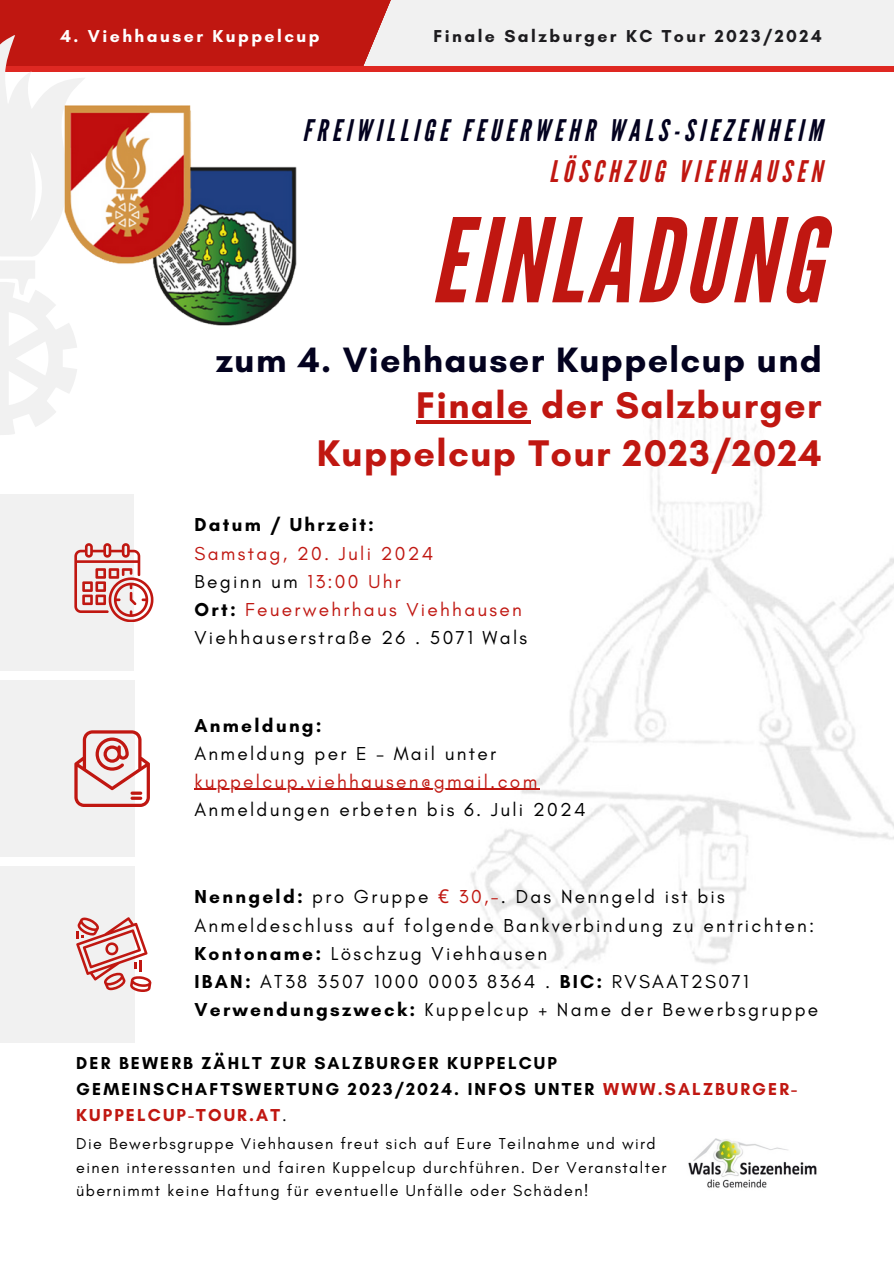
<style>
.page{position:relative;width:894px;height:1264px;background:#fff}
.page>*{position:absolute;margin:0;border:0;box-sizing:border-box;transform-origin:0 0}
.t1{font:italic 115.95px "League Gothic";letter-spacing:.04em;color:#c01711}
.t2{font:700 37.8px/47.2px "Glacial Indifference";letter-spacing:.035em;color:#c01711;text-align:right}
.t3{font:700 35.85px "Glacial Indifference";letter-spacing:.035em;color:#03021f}
.t4{font:italic 29.7px "League Gothic";letter-spacing:.16em;color:#03021f}
.t5{font:italic 29.7px "League Gothic";letter-spacing:.16em;color:#c01711}
.t6{font:19.05px/28.2px "Glacial Indifference";letter-spacing:.12em;color:#000}
.t7{font:19.05px/28.2px "Glacial Indifference";letter-spacing:.12em;color:#c01711}
.t8{font:700 17.55px/25.8px "Glacial Indifference";letter-spacing:.12em;color:#000}
.t9{font:700 17.55px "Glacial Indifference";letter-spacing:.14em;color:#1d1c1f}
.t10{font:700 17.55px "Glacial Indifference";letter-spacing:.14em;color:#fff}
.t11{font:16.05px/23.7px "Glacial Indifference";letter-spacing:.085em;color:#000}
.s1{font-weight:700;color:#000}
.s2{color:#000}
.s3{font-weight:700}
.s4{color:#c01711}
.s5{font-family:"Noto Sans";color:#c01711}
.s6{font-weight:400}
</style>
<div class="page">
<div style="left:0;top:0;width:893px;height:72px;background:#c01711"></div>
<div style="left:363px;top:0;width:530px;height:66px;background:#f1f1f1"></div>
<div style="left:0;top:66px;width:893px;height:6px;background:#df2822"></div>
<img style="left:439px;top:418px;width:454px;height:551px">
<hr style="left:416px;top:420px;width:114px;height:4px;background:#c01711">
<div style="left:0;top:494px;width:133px;height:176px;background:#f1f1f1"></div>
<svg style="left:74px;top:543px;width:79px;height:79px"></svg>
<div style="left:0;top:680px;width:135px;height:176px;background:#f1f1f1"></div>
<svg style="left:74px;top:730px;width:76px;height:76px"></svg>
<hr style="left:194px;top:789px;width:345px;height:1px;background:#c01711">
<div style="left:0;top:866px;width:135px;height:176px;background:#f1f1f1"></div>
<svg style="left:76px;top:917px;width:75px;height:75px"></svg>
<img style="left:688px;top:1138px;width:129px;height:50px">
<svg style="left:0;top:35px;width:77px;height:400px"></svg>
<img style="left:38px;top:72px;width:259px;height:266px">
<h5 class="t10" style="left:61px;top:25px;width:260px">4. Viehhauser Kuppelcup</h5>
<h5 class="t9" style="left:433px;top:26px;width:389px">Finale Salzburger KC Tour 2023/2024</h5>
<p class="t4" style="left:302px;top:113px;width:520px">FREIWILLIGE FEUERWEHR WALS-SIEZENHEIM</p>
<p class="t5" style="left:549px;top:155px;width:274px">LÖSCHZUG VIEHHAUSEN</p>
<h6 class="t1" style="left:430px;top:194px;width:393px">EINLADUNG</h6>
<h3 class="t3" style="left:216px;top:338px;width:607px">zum 4. Viehhauser Kuppelcup und</h3>
<h3 class="t2" style="left:317px;top:381px;width:506px">Finale der Salzburger<br>Kuppelcup Tour 2023/2024</h3>
<h1 class="t7" style="left:194px;top:510px;width:334px"><span class="s1">Datum / Uhrzeit:<br></span>Samstag, 20. Juli 2024<br><span class="s2">Beginn um</span> 13:00 Uhr<br><span class="s1">Ort:</span> Feuerwehrhaus Viehhausen<br><span class="s2">Viehhauserstraße 26 . 5071 Wals</span></h1>
<h2 class="t6" style="left:194px;top:710px;width:303px"><span class="s3">Anmeldung:<br></span>Anmeldung per E – Mail unter</h2>
<p class="t6" style="left:194px;top:767px;width:392px"><span class="s4">kuppelcup.viehhausen@gmail.com<br></span>Anmeldungen erbeten bis 6. Juli 2024</p>
<p class="t6" style="left:194px;top:882px;width:625px"><span class="s3">Nenngeld:</span> pro Gruppe <span class="s5">€</span> <span class="s4">30,-</span>. Das Nenngeld ist bis Anmeldeschluss auf folgende Bankverbindung zu entrichten:<br><span class="s3">Kontoname:</span> Löschzug Viehhausen<br><span class="s3">IBAN:</span> AT38 3507 1000 0003 8364 . <span class="s3">BIC:</span> RVSAAT2S071<br><span class="s3">Verwendungszweck:</span> Kuppelcup + Name der Bewerbsgruppe</p>
<p class="t8" style="left:76px;top:1049px;width:722px">DER BEWERB ZÄHLT ZUR SALZBURGER KUPPELCUP<br>GEMEINSCHAFTSWERTUNG 2023/2024. INFOS UNTER <span class="s4">WWW.SALZBURGER-<br>KUPPELCUP-TOUR.AT</span><span class="s6">.</span></p>
<p class="t11" style="left:76px;top:1131px;width:591px">Die Bewerbsgruppe Viehhausen freut sich auf Eure Teilnahme und wird einen interessanten und fairen Kuppelcup durchführen. Der Veranstalter übernimmt keine Haftung für eventuelle Unfälle oder Schäden!</p>
</div>
